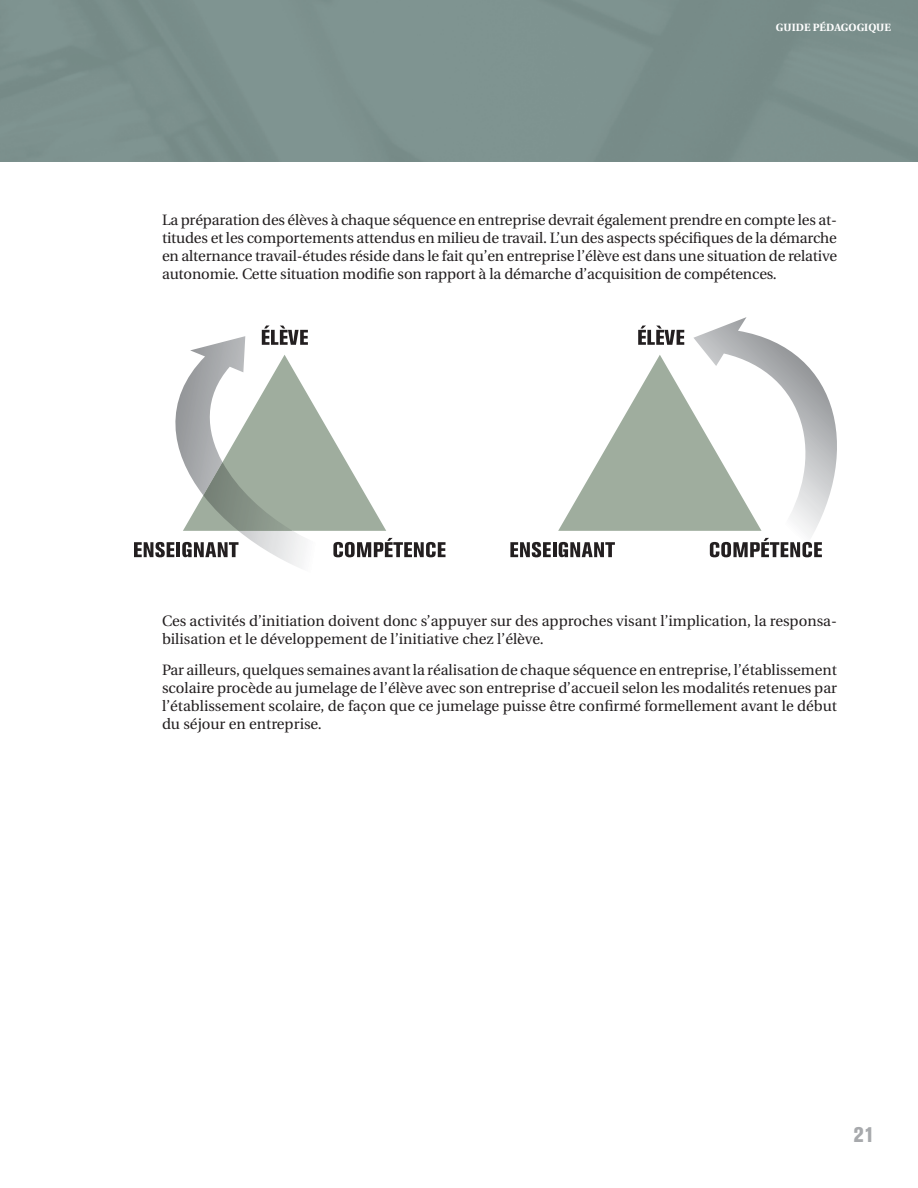
<style>
.page{position:relative;width:918px;height:1188px;background:#fff}
.page>*{position:absolute;margin:0;border:0;box-sizing:border-box;transform-origin:0 0}
.t1{font:800 condensed 21px "Akzidenz Grotesk BE";color:#a7a9ac}
.t2{font:15px/18px "Utopia";color:#231f20;text-align:justify}
.t3{font:700 10.5px "Utopia";color:#fff}
</style>
<div class="page">
<svg style="left:510px;top:542px;width:41px;height:15px"></svg>
<hr style="left:553px;top:542px;width:3px;height:15px;background:#231f20">
<svg style="left:558px;top:317px;width:279px;height:240px"></svg>
<svg style="left:134px;top:326px;width:312px;height:242px"></svg>
<p class="t3" style="left:776px;top:23px;width:117px">GUIDE PÉDAGOGIQUE</p>
<p class="t2" style="left:162px;top:213px;width:677px">La préparation des élèves à chaque séquence en entreprise devrait également prendre en compte les at&shy;titudes et les comportements attendus en milieu de travail. L’un des aspects spécifiques de la démarche en alternance travail-études réside dans le fait qu’en entreprise l’élève est dans une situation de relative autonomie. Cette situation modifie son rapport à la démarche d’acquisition de compétences.</p>
<p class="t2" style="left:162px;top:613px;width:676px">Ces activités d’initiation doivent donc s’appuyer sur des approches visant l’implication, la responsa&shy;bilisation et le développement de l’initiative chez l’élève.</p>
<p class="t2" style="left:162px;top:663px;width:677px">Par ailleurs, quelques semaines avant la réalisation de chaque séquence en entreprise, l’établissement scolaire procède au jumelage de l’élève avec son entreprise d’accueil selon les modalités retenues par l’établissement scolaire, de façon que ce jumelage puisse être confirmé formellement avant le début du séjour en entreprise.</p>
<h1 class="t1" style="left:853px;top:1127px;width:23px">21</h1>
</div>
